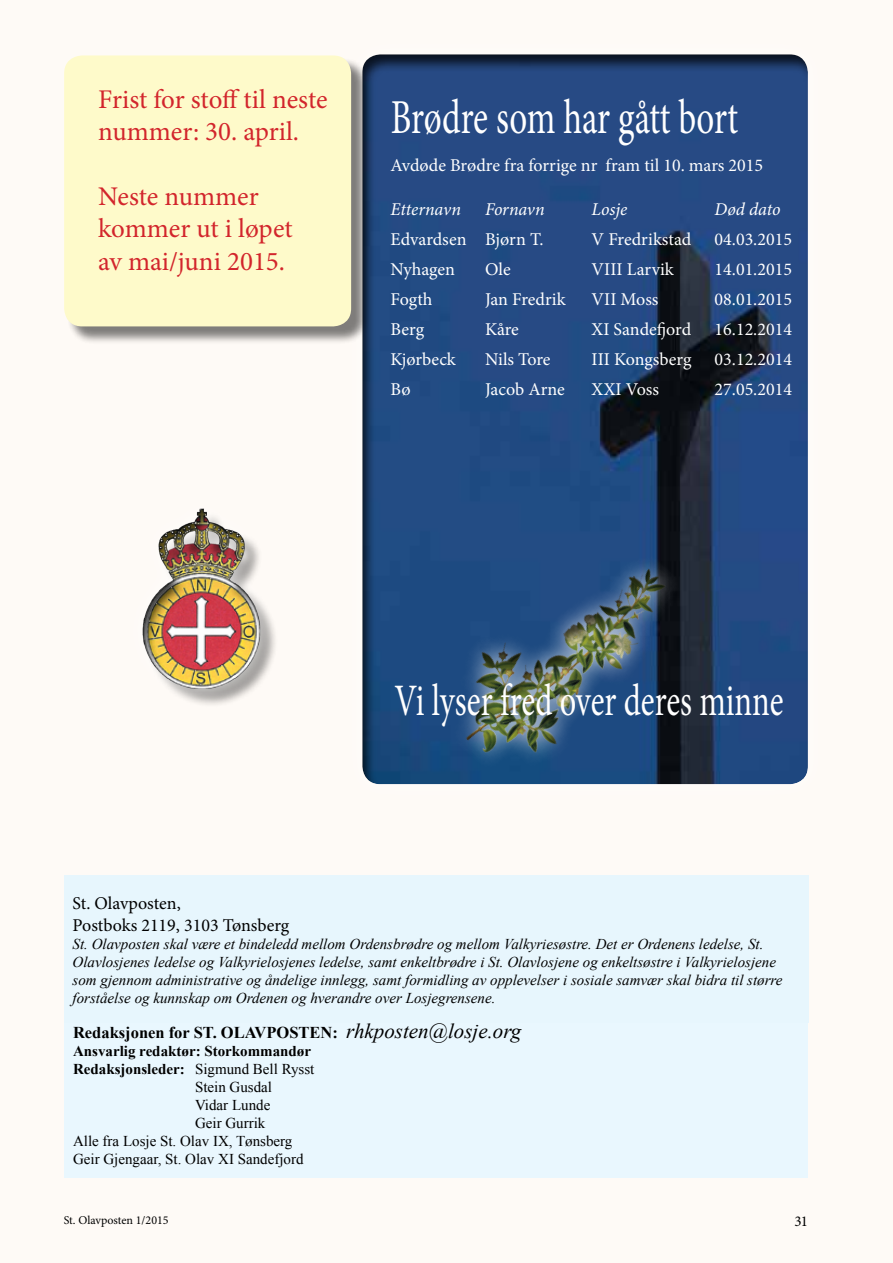
<style>
.page{position:relative;width:893px;height:1263px;background:#fefaf6}
.page>*{position:absolute;margin:0;border:0;box-sizing:border-box;transform-origin:0 0}
.t1{font:48.75px "Minion Pro";letter-spacing:-.01em;color:#fff;scale:.72 1}
.t2{font:45px "Minion Pro";color:#fff;scale:.72 1}
.t3{font:27px/32.4px "Minion Pro";letter-spacing:-.005em;color:#d2232a}
.t4{font:18px "Minion Pro";color:#fff}
.t5{font:18px/21.6px "Minion Pro";color:#000}
.t6{font:italic 18px "Minion Pro";letter-spacing:-.005em;color:#fff}
.t7{font:700 16.5px "Times New Roman";color:#000}
.t8{font:italic 15px/18px "Times New Roman";color:#000}
.t9{font:15px "Times New Roman";color:#000}
.t10{font:700 15px "Times New Roman";color:#000}
.t11{font:15px "Minion Pro";color:#000}
.t12{font:12px "Minion Pro";color:#000}
.s1{font-weight:400;font-style:italic;font-size:21px}
.s2{font-weight:400}
</style>
<div class="page">
<div style="left:362px;top:54px;width:447px;height:731px;background:#000;opacity:.75"></div>
<svg style="left:408px;top:497px;width:299px;height:288px;background:#203f67"></svg>
<svg style="left:416px;top:512px;width:282px;height:273px;background:#2b4c70"></svg>
<div style="left:64px;top:875px;width:744px;height:148px;background:#e7f6fd"></div>
<div style="left:66px;top:58px;width:304px;height:287px;background:#000;opacity:.51"></div>
<div style="left:64px;top:55px;width:287px;height:271px;background:#fffbca;border-radius:18px"></div>
<div style="left:124px;top:491px;width:155px;height:217px;background:#fff;opacity:.75"></div>
<div style="left:142px;top:508px;width:131px;height:182px;background:#000;opacity:.75"></div>
<div style="left:65px;top:1023px;width:743px;height:155px;background:#e9f7fe"></div>
<h3 class="t3" style="left:98px;top:83px;width:231px">Frist for stoff til neste nummer: 30. april.</h3>
<h3 class="t3" style="left:98px;top:180px;width:196px">Neste nummer kommer ut i løpet av mai/juni 2015.</h3>
<h1 class="t1" style="left:391px;top:85px;width:484px">Brødre som har gått bort</h1>
<p class="t4" style="left:391px;top:153px;width:374px">Avdøde Brødre fra forrige nr fram til 10. mars 2015</p>
<p class="t6" style="left:391px;top:197px;width:72px">Etternavn</p>
<p class="t6" style="left:485px;top:197px;width:61px">Fornavn</p>
<p class="t6" style="left:592px;top:197px;width:37px">Losje</p>
<p class="t6" style="left:715px;top:197px;width:67px">Død dato</p>
<p class="t4" style="left:391px;top:227px;width:152px">Edvardsen Bjørn T.</p>
<p class="t4" style="left:592px;top:227px;width:101px">V Fredrikstad</p>
<p class="t4" style="left:715px;top:227px;width:79px">04.03.2015</p>
<p class="t4" style="left:391px;top:257px;width:66px">Nyhagen</p>
<p class="t4" style="left:485px;top:257px;width:27px">Ole</p>
<p class="t4" style="left:592px;top:257px;width:84px">VIII Larvik</p>
<p class="t4" style="left:715px;top:257px;width:79px">14.01.2015</p>
<p class="t4" style="left:391px;top:287px;width:43px">Fogth</p>
<p class="t4" style="left:485px;top:287px;width:82px">Jan Fredrik</p>
<p class="t4" style="left:592px;top:287px;width:68px">VII Moss</p>
<p class="t4" style="left:715px;top:287px;width:79px">08.01.2015</p>
<p class="t4" style="left:391px;top:317px;width:35px">Berg</p>
<p class="t4" style="left:485px;top:317px;width:35px">Kåre</p>
<p class="t4" style="left:592px;top:317px;width:101px">XI Sandefjord</p>
<p class="t4" style="left:715px;top:317px;width:79px">16.12.2014</p>
<p class="t4" style="left:391px;top:347px;width:67px">Kjørbeck</p>
<p class="t4" style="left:485px;top:347px;width:67px">Nils Tore</p>
<p class="t4" style="left:592px;top:347px;width:101px">III Kongsberg</p>
<p class="t4" style="left:715px;top:347px;width:79px">03.12.2014</p>
<p class="t4" style="left:391px;top:377px;width:22px">Bø</p>
<p class="t4" style="left:485px;top:377px;width:81px">Jacob Arne</p>
<p class="t4" style="left:592px;top:377px;width:69px">XXI Voss</p>
<p class="t4" style="left:715px;top:377px;width:79px">27.05.2014</p>
<h2 class="t2" style="left:395px;top:671px;width:542px">Vi lyser fred over deres minne</h2>
<p class="t5" style="left:73px;top:892px;width:218px">St. Olavposten,<br>Postboks 2119, 3103 Tønsberg</p>
<p class="t8" style="left:73px;top:934px;width:711px">St. Olavposten skal være et bindeledd mellom Ordensbrødre og mellom Valkyriesøstre. Det er Ordenens ledelse, St.<br>Olavlosjenes ledelse og Valkyrielosjenes ledelse, samt enkeltbrødre i St. Olavlosjene og enkeltsøstre i Valkyrielosjene som gjennom administrative og åndelige innlegg, samt formidling av opplevelser i sosiale samvær skal bidra til større forståelse og kunnskap om Ordenen og hverandre over Losjegrensene.</p>
<p class="t7" style="left:73px;top:1021px;width:450px">Redaksjonen for ST. OLAVPOSTEN: <span class="s1">rhkposten@losje.org</span></p>
<p class="t10" style="left:73px;top:1041px;width:240px">Ansvarlig redaktør: Storkommandør</p>
<p class="t10" style="left:73px;top:1059px;width:243px">Redaksjonsleder: <span class="s2">Sigmund Bell Rysst</span></p>
<p class="t9" style="left:195px;top:1077px;width:79px">Stein Gusdal</p>
<p class="t9" style="left:195px;top:1095px;width:77px">Vidar Lunde</p>
<p class="t9" style="left:195px;top:1113px;width:72px">Geir Gurrik</p>
<p class="t9" style="left:73px;top:1131px;width:221px">Alle fra Losje St. Olav IX, Tønsberg</p>
<p class="t9" style="left:73px;top:1149px;width:232px">Geir Gjengaar, St. Olav XI Sandefjord</p>
<p class="t12" style="left:64px;top:1211px;width:106px">St. Olavposten 1/2015</p>
<p class="t11" style="left:794px;top:1211px;width:15px">31</p>
</div>
